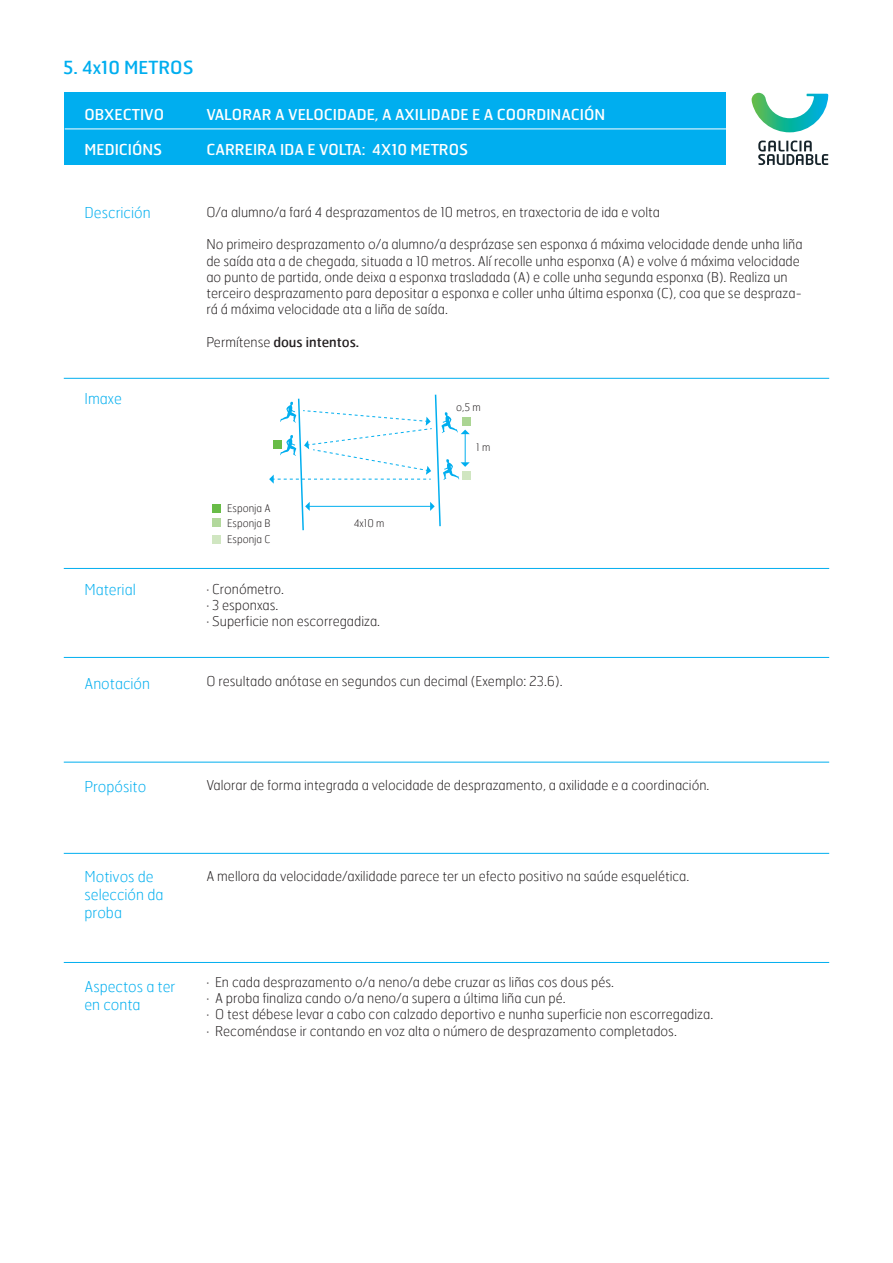
<style>
.page{position:relative;width:893px;height:1263px;background:#fff}
.page>*{position:absolute;margin:0;border:0;box-sizing:border-box;transform-origin:0 0}
.t1{font:18px "Hermes";color:#00aeef}
.t2{font:15px "Hermes";color:#fff}
.t3{font:100 15px/18px "Hermes";color:#00aeef}
.t4{font:100 13.5px/16.2px "Hermes";color:#231f20}
.t5{font:13.5px "Hermes";color:#231f20}
.t6{font:100 10.5px/15.3px "Hermes";color:#231f20;text-align:justify}
.s1{font-weight:100}
</style>
<div class="page">
<div style="left:64px;top:93px;width:661px;height:72px;background:#00aeef"></div>
<hr style="left:64px;top:378px;width:765px;height:1px;background:#00aeef">
<hr style="left:64px;top:568px;width:765px;height:1px;background:#00aeef">
<hr style="left:64px;top:657px;width:765px;height:1px;background:#00aeef">
<hr style="left:64px;top:762px;width:765px;height:1px;background:#00aeef">
<hr style="left:64px;top:853px;width:765px;height:1px;background:#00aeef">
<hr style="left:64px;top:962px;width:765px;height:1px;background:#00aeef">
<hr style="left:65px;top:129px;width:687px;height:1px;background:#fff">
<svg style="left:758px;top:141px;width:70px;height:24px"></svg>
<svg style="left:752px;top:93px;width:76px;height:39px"></svg>
<div style="left:212px;top:519px;width:8px;height:8px;background:#b2d89c"></div>
<div style="left:463px;top:417px;width:8px;height:9px;background:#abd593"></div>
<div style="left:212px;top:504px;width:8px;height:8px;background:#68bc47"></div>
<div style="left:463px;top:471px;width:8px;height:8px;background:#d0e6c1"></div>
<div style="left:212px;top:535px;width:8px;height:8px;background:#d0e6c1"></div>
<svg style="left:269px;top:394px;width:201px;height:137px"></svg>
<h1 class="t1" style="left:63px;top:56px;width:132px">5. 4x10 METROS</h1>
<p class="t2" style="left:85px;top:105px;width:81px">OBXECTIVO</p>
<p class="t2" style="left:85px;top:140px;width:79px">MEDICIÓNS</p>
<p class="t2" style="left:206px;top:105px;width:400px">VALORAR A VELOCIDADE, A AXILIDADE E A COORDINACIÓN</p>
<p class="t2" style="left:206px;top:140px;width:263px">CARREIRA IDA E VOLTA: 4X10 METROS</p>
<p class="t3" style="left:85px;top:203px;width:68px">Descrición</p>
<p class="t4" style="left:206px;top:204px;width:455px">O/a alumno/a fará 4 desprazamentos de 10 metros, en traxectoria de ida e volta</p>
<p class="t4" style="left:206px;top:236px;width:598px">No primeiro desprazamento o/a alumno/a desprázase sen esponxa á máxima velocidade dende unha liña de saída ata a de chegada, situada a 10 metros. Alí recolle unha esponxa (A) e volve á máxima velocidade ao punto de partida, onde deixa a esponxa trasladada (A) e colle unha segunda esponxa (B). Realiza un terceiro desprazamento para depositar a esponxa e coller unha última esponxa (C), coa que se despraza&shy;rá á máxima velocidade ata a liña de saída.</p>
<p class="t5" style="left:206px;top:333px;width:154px"><span class="s1">Permítense</span> dous intentos.</p>
<p class="t3" style="left:85px;top:389px;width:39px">Imaxe</p>
<p class="t6" style="left:227px;top:500px;width:45px">Esponja A Esponja B Esponja C</p>
<p class="t6" style="left:354px;top:515px;width:32px">4x10 m</p>
<p class="t3" style="left:85px;top:580px;width:53px">Material</p>
<p class="t4" style="left:206px;top:580px;width:175px">· Cronómetro.<br>· 3 esponxas.<br>· Superficie non escorregadiza.</p>
<p class="t6" style="left:456px;top:399px;width:26px">o,5 m</p>
<p class="t6" style="left:476px;top:439px;width:16px">1 m</p>
<p class="t3" style="left:85px;top:674px;width:67px">Anotación</p>
<p class="t4" style="left:206px;top:673px;width:358px">O resultado anótase en segundos cun decimal (Exemplo: 23.6).</p>
<p class="t3" style="left:85px;top:777px;width:63px">Propósito</p>
<p class="t4" style="left:206px;top:777px;width:504px">Valorar de forma integrada a velocidade de desprazamento, a axilidade e a coordinación.</p>
<p class="t3" style="left:85px;top:867px;width:80px">Motivos de selección da proba</p>
<p class="t4" style="left:206px;top:868px;width:484px">A mellora da velocidade/axilidade parece ter un efecto positivo na saúde esquelética.</p>
<p class="t3" style="left:85px;top:977px;width:92px">Aspectos a ter en conta</p>
<p class="t4" style="left:206px;top:974px;width:508px">· En cada desprazamento o/a neno/a debe cruzar as liñas cos dous pés.<br>· A proba finaliza cando o/a neno/a supera a última liña cun pé.<br>· O test débese levar a cabo con calzado deportivo e nunha superficie non escorregadiza. · Recoméndase ir contando en voz alta o número de desprazamento completados.</p>
</div>
